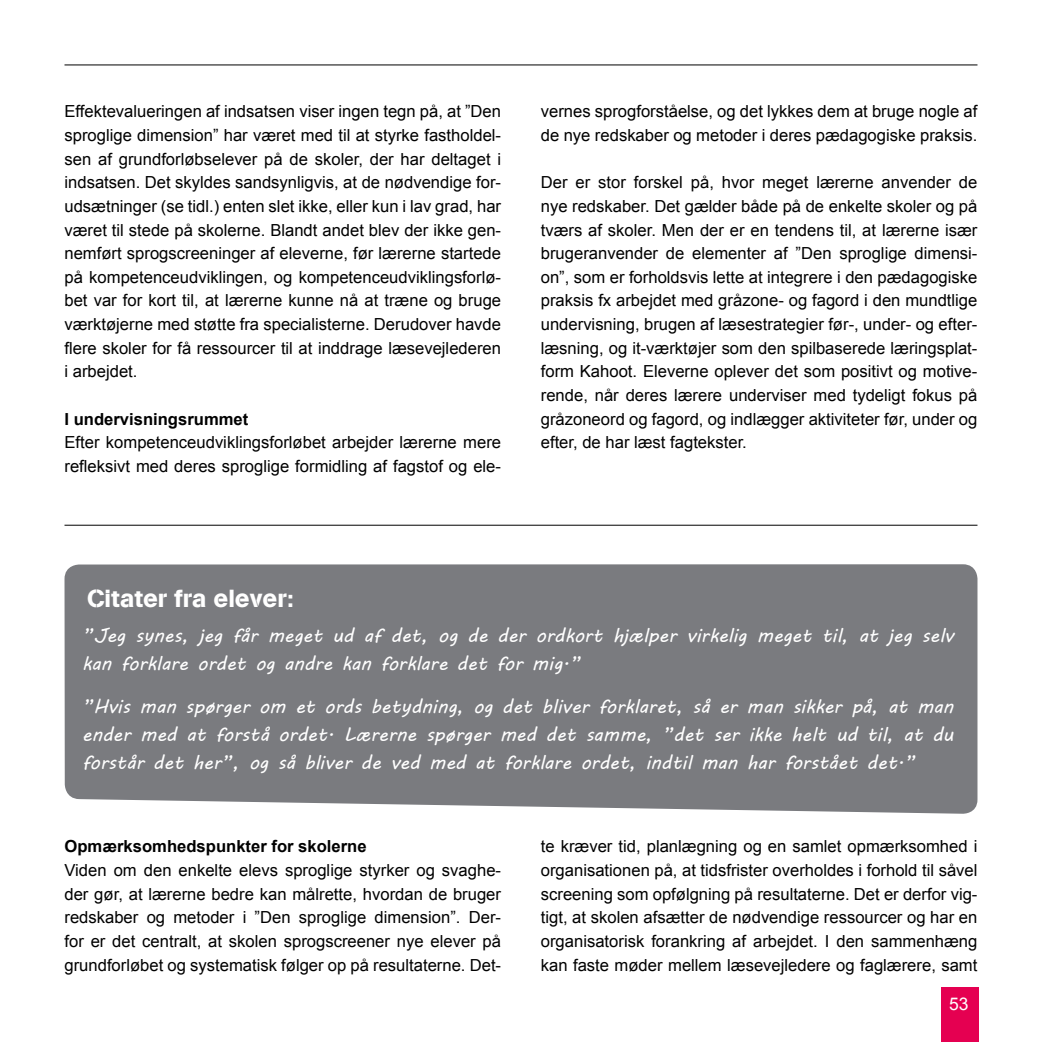
<style>
.page{position:relative;width:1042px;height:1042px;background:#fff}
.page>*{position:absolute;margin:0;border:0;box-sizing:border-box;transform-origin:0 0}
.t1{font:24.5px "AG Book BQ Stencil";color:#fff}
.t2{font:19.25px/28px "MV Boli";color:#fff}
.t3{font:17.5px "Arial";color:#fff}
.t4{font:16.62px/23.6px "Arial";color:#000;text-align:justify}
.t5{font:700 16.62px "Arial";color:#000}
</style>
<div class="page">
<div style="left:941px;top:987px;width:37px;height:55px;background:#e50051"></div>
<hr style="left:64px;top:64px;width:913px;height:1px;background:#000">
<div style="left:64px;top:564px;width:913px;height:250px;background:#7a7b7f"></div>
<hr style="left:64px;top:525px;width:913px;height:1px;background:#000">
<p class="t4" style="left:64px;top:100px;width:438px">Effektevalueringen af indsatsen viser ingen tegn på, at ”Den sproglige dimension” har været med til at styrke fastholdel&shy;sen af grundforløbselever på de skoler, der har deltaget i indsatsen. Det skyldes sandsynligvis, at de nødvendige for&shy;udsætninger (se tidl.) enten slet ikke, eller kun i lav grad, har været til stede på skolerne. Blandt andet blev der ikke gen&shy;nemført sprogscreeninger af eleverne, før lærerne startede på kompetenceudviklingen, og kompetenceudviklingsforlø&shy;bet var for kort til, at lærerne kunne nå at træne og bruge værktøjerne med støtte fra specialisterne. Derudover havde flere skoler for få ressourcer til at inddrage læsevejlederen i arbejdet.</p>
<p class="t5" style="left:64px;top:408px;width:185px">I undervisningsrummet</p>
<p class="t4" style="left:64px;top:431px;width:438px">Efter kompetenceudviklingsforløbet arbejder lærerne mere refleksivt med deres sproglige formidling af fagstof og ele-</p>
<p class="t4" style="left:541px;top:100px;width:438px">vernes sprogforståelse, og det lykkes dem at bruge nogle af de nye redskaber og metoder i deres pædagogiske praksis.</p>
<p class="t4" style="left:541px;top:171px;width:438px">Der er stor forskel på, hvor meget lærerne anvender de nye redskaber. Det gælder både på de enkelte skoler og på tværs af skoler. Men der er en tendens til, at lærerne især brugeranvender de elementer af ”Den sproglige dimensi&shy;on”, som er forholdsvis lette at integrere i den pædagogiske praksis fx arbejdet med gråzone- og fagord i den mundtlige undervisning, brugen af læsestrategier før-, under- og efter&shy;læsning, og it-værktøjer som den spilbaserede læringsplat&shy;form Kahoot. Eleverne oplever det som positivt og motive&shy;rende, når deres lærere underviser med tydeligt fokus på gråzoneord og fagord, og indlægger aktiviteter før, under og efter, de har læst fagtekster.</p>
<h1 class="t1" style="left:87px;top:584px;width:208px">Citater fra elever:</h1>
<p class="t2" style="left:82px;top:621px;width:873px">”Jeg synes, jeg får meget ud af det, og de der ordkort hjælper virkelig meget til, at jeg selv kan forklare ordet og andre kan forklare det for mig.”</p>
<p class="t2" style="left:82px;top:692px;width:873px;text-align:justify">”Hvis man spørger om et ords betydning, og det bliver forklaret, så er man sikker på, at man ender med at forstå ordet. Lærerne spørger med det samme, ”det ser ikke helt ud til, at du forstår det her”, og så bliver de ved med at forklare ordet, indtil man har forstået det.”</p>
<p class="t5" style="left:64px;top:835px;width:304px">Opmærksomhedspunkter for skolerne</p>
<p class="t4" style="left:64px;top:858px;width:438px">Viden om den enkelte elevs sproglige styrker og svaghe&shy;der gør, at lærerne bedre kan målrette, hvordan de bruger redskaber og metoder i ”Den sproglige dimension”. Der&shy;for er det centralt, at skolen sprogscreener nye elever på grundforløbet og systematisk følger op på resultaterne. Det-</p>
<p class="t4" style="left:541px;top:835px;width:438px">te kræver tid, planlægning og en samlet opmærksomhed i organisationen på, at tidsfrister overholdes i forhold til såvel screening som opfølgning på resultaterne. Det er derfor vig&shy;tigt, at skolen afsætter de nødvendige ressourcer og har en organisatorisk forankring af arbejdet. I den sammenhæng kan faste møder mellem læsevejledere og faglærere, samt</p>
<p class="t3" style="left:949px;top:992px;width:21px">53</p>
</div>
